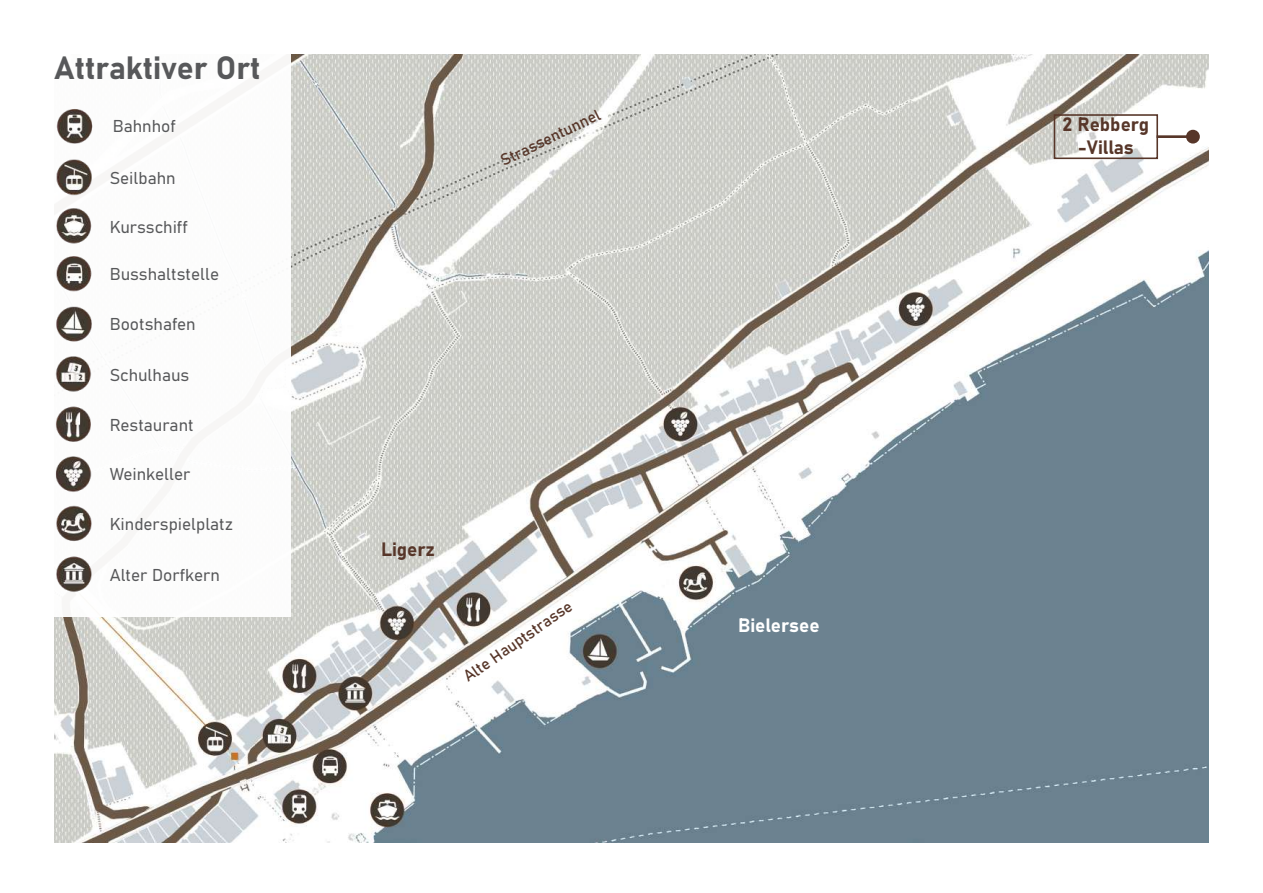
<style>
.page{position:relative;width:1263px;height:893px;background:#fff}
.page>*{position:absolute;margin:0;border:0;box-sizing:border-box;transform-origin:0 0}
.t1{font:31.8px "Bahnschrift";color:#57585a}
.t2{font:19.05px/23px "Bahnschrift";color:#573629;text-align:center}
.t3{font:19.05px "Bahnschrift";color:#fff}
.t4{font:16.95px "Bahnschrift";color:#57585a}
.t5{font:15.9px "Bahnschrift";color:#573629}
</style>
<div class="page">
<img style="left:54px;top:54px;width:1155px;height:788px">
<div style="left:1054px;top:114px;width:104px;height:45px;border:2px solid #573629"></div>
<div style="left:38px;top:48px;width:253px;height:568px;background:#fff"></div>
<hr style="left:1156px;top:135px;width:37px;height:3px;background:#573629">
<div style="left:1186px;top:130px;width:14px;height:14px;background:#573629;border-radius:50%"></div>
<div style="left:597px;top:505px;width:26px;height:27px;border:5px solid #fff;border-radius:50%"></div>
<img style="left:56px;top:556px;width:36px;height:40px">
<img style="left:56px;top:306px;width:36px;height:36px">
<img style="left:55px;top:456px;width:37px;height:36px">
<img style="left:56px;top:505px;width:36px;height:37px">
<img style="left:56px;top:159px;width:36px;height:37px">
<img style="left:56px;top:109px;width:37px;height:35px">
<img style="left:56px;top:199px;width:36px;height:45px">
<img style="left:55px;top:356px;width:37px;height:36px">
<img style="left:56px;top:256px;width:36px;height:36px">
<img style="left:55px;top:406px;width:36px;height:36px">
<h1 class="t1" style="left:54px;top:44px;width:208px">Attraktiver Ort</h1>
<p class="t4" style="left:113px;top:114px;width:65px">Bahnhof</p>
<p class="t4" style="left:110px;top:165px;width:67px">Seilbahn</p>
<p class="t4" style="left:110px;top:214px;width:79px">Kursschiff</p>
<p class="t4" style="left:110px;top:262px;width:111px">Busshaltstelle</p>
<p class="t4" style="left:110px;top:311px;width:88px">Bootshafen</p>
<p class="t4" style="left:110px;top:362px;width:81px">Schulhaus</p>
<p class="t4" style="left:110px;top:412px;width:85px">Restaurant</p>
<p class="t4" style="left:110px;top:461px;width:82px">Weinkeller</p>
<p class="t4" style="left:110px;top:511px;width:125px">Kinderspielplatz</p>
<p class="t4" style="left:110px;top:562px;width:112px">Alter Dorfkern</p>
<p class="t5" style="left:496px;top:150px;width:111px;rotate:-26deg">Strassentunnel</p>
<p class="t2" style="left:381px;top:536px;width:55px">Ligerz</p>
<p class="t5" style="left:458px;top:668px;width:130px;rotate:-35deg">Alte Hauptstrasse</p>
<p class="t3" style="left:738px;top:610px;width:83px">Bielersee</p>
<p class="t2" style="left:1062px;top:111px;width:88px">2 Rebberg -Villas</p>
</div>
